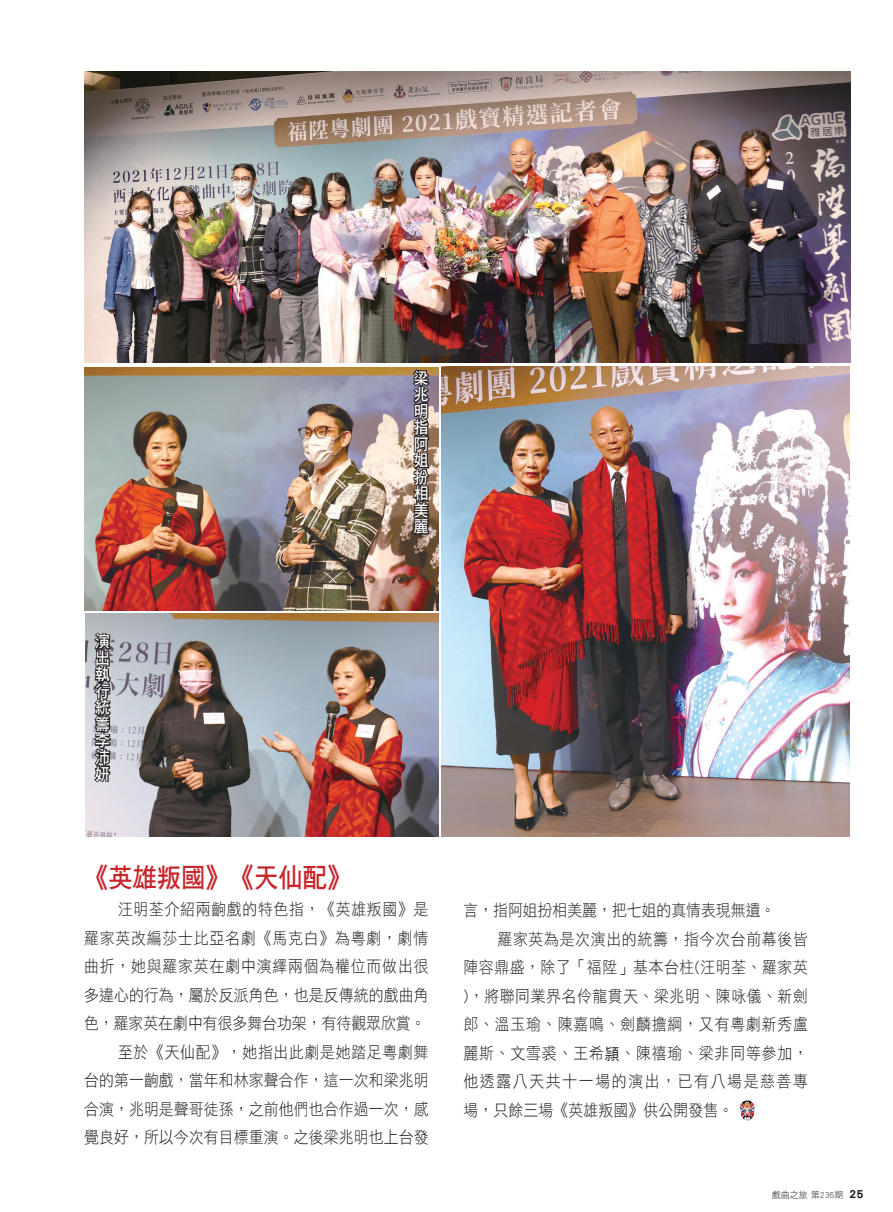
<style>
.page{position:relative;width:893px;height:1212px;background:#fff}
.page>*{position:absolute;margin:0;border:0;box-sizing:border-box;transform-origin:0 0}
._18-小題{font:27px "DF Hei Std W7";color:#c8242b;scale:.9 1}
.內文{font:16.5px/28.5px "DF Hei Std W3";letter-spacing:.01em;color:#231f20;text-align:justify;scale:.9 1}
.t1{font:16.5px/16.5px "DF Hei Std W7";color:#fff;text-align:justify;scale:.9 1}
.t2{font:12px "DF Hei Std W9";color:#231f20}
.t3{font:9px "DF Hei Std W3";color:#231f20}
.s1{font-family:"M Hei HK";font-weight:500}
</style>
<div class="page">
<img style="left:740px;top:1100px;width:15px;height:20px">
<img style="left:84px;top:72px;width:766px;height:291px">
<img style="left:442px;top:367px;width:407px;height:469px">
<img style="left:84px;top:368px;width:355px;height:243px">
<img style="left:85px;top:614px;width:354px;height:222px">
<svg style="left:410px;top:338px;width:22px;height:199px"></svg>
<svg style="left:92px;top:631px;width:21px;height:153px"></svg>
<p class="t1" style="left:414px;top:369px;width:17px">梁兆明指阿姐扮相美麗</p>
<p class="t1" style="left:95px;top:633px;width:18px">演出執行統籌李沛妍</p>
<p class="_18-小題" style="left:84px;top:862px;width:299px">《英雄叛國》《天仙配》</p>
<p class="內文" style="left:84px;top:895px;width:384px;text-indent:34px">汪明荃介紹兩齣戲的特色指，《英雄叛國》是羅家英改編莎士比亞名劇《馬克白》為粵劇，劇情曲折，她與羅家英在劇中演繹兩個為權位而做出很多違心的行為，屬於反派角色，也是反傳統的戲曲角色，羅家英在劇中有很多舞台功架，有待觀眾欣賞。</p>
<p class="內文" style="left:84px;top:1037px;width:384px;text-indent:34px">至於《天仙配》，她指出此劇是她踏足粵劇舞台的第一齣戲，當年和林家聲合作，這一次和梁兆明合演，兆明是聲哥徒孫，之前他們也合作過一次，感覺良好，所以今次有目標重演。之後梁兆明也上台發</p>
<p class="內文" style="left:463px;top:896px;width:348px">言，指阿姐扮相美麗，把七姐的真情表現無遺。</p>
<p class="內文" style="left:463px;top:924px;width:384px;text-indent:34px">羅家英為是次演出的統籌，指今次台前幕後皆陣容鼎盛，除了「福陞」基本台柱(汪明荃、羅家英)，將聯同業界名伶龍貫天、梁兆明、陳咏儀、新劍郎、溫玉瑜、陳嘉鳴、劍麟擔綱，又有粵劇新秀盧麗斯、文雪裘、王希<span class="s1">頴</span>、陳禧瑜、梁非同等參加，他透露八天共十一場的演出，已有八場是慈善專場，只餘三場《英雄叛國》供公開發售。</p>
<p class="t3" style="left:772px;top:1189px;width:73px">戲曲之旅 第236期</p>
<p class="t2" style="left:849px;top:1187px;width:16px">25</p>
</div>
